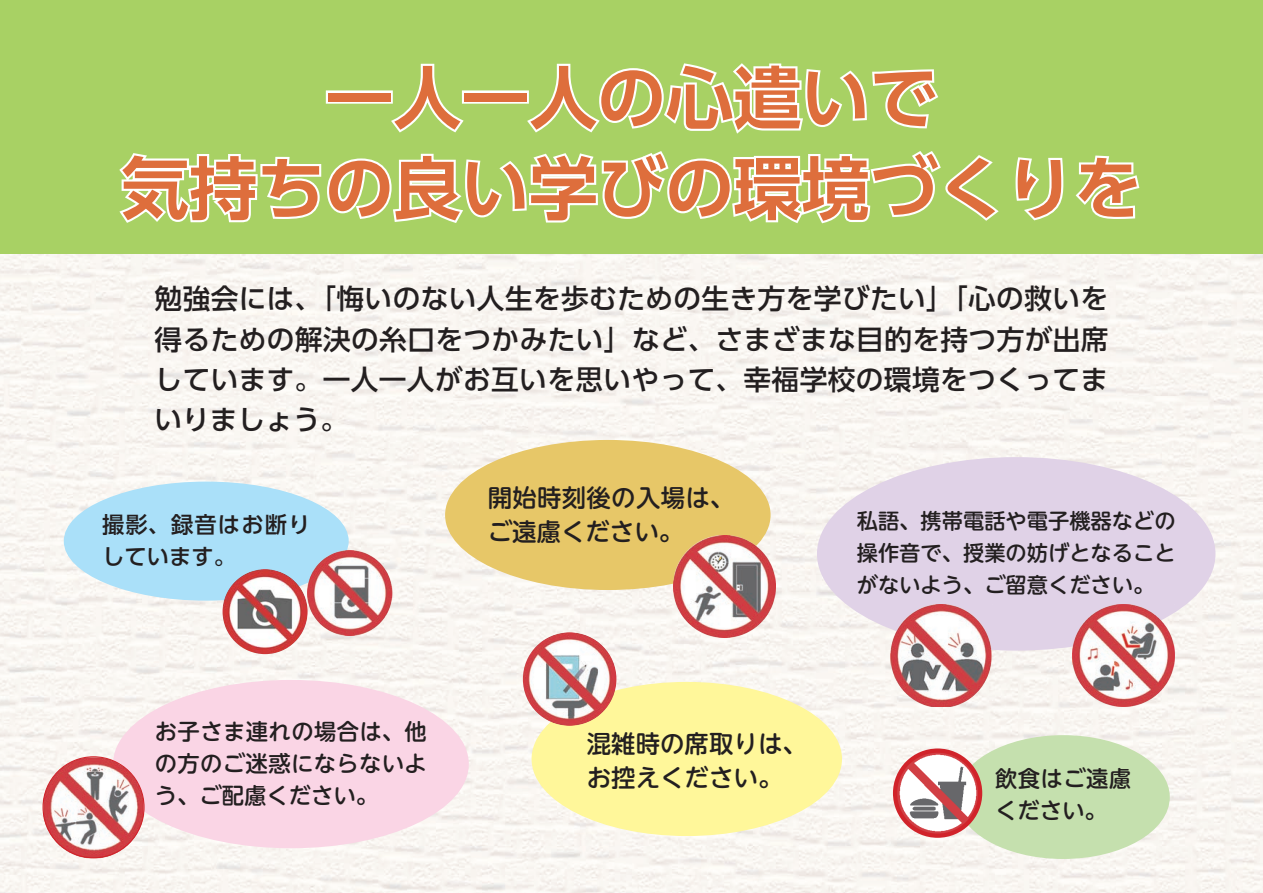
<style>
.page{position:relative;width:1263px;height:893px;background:#fff}
.page>*{position:absolute;margin:0;border:0;box-sizing:border-box;transform-origin:0 0}
.t1{font:700 68.1px "UD Shin Go Pr 6 N De";color:#de6e3c}
.t2{font:500 27.6px/40.3px "UD Shin Go Pr 6 N";letter-spacing:.015em;color:#231f20;text-align:justify}
.t3{font:500 24.45px "UD Shin M Go Pr 6 N";color:#231f20}
.t4{font:500 22.35px/32px "UD Shin M Go Pr 6 N";letter-spacing:.015em;color:#231f20;text-align:justify}
.t5{font:500 22.35px/32px "UD Shin Go Pr 6 N";letter-spacing:.05em;color:#231f20}
.t6{font:500 21.3px/32px "UD Shin M Go Pr 6 N";color:#231f20}
</style>
<div class="page">
<img style="left:0;top:253px;width:1263px;height:640px">
<div style="left:0;top:0;width:1263px;height:253px;background:#a8d164"></div>
<div style="left:817px;top:457px;width:398px;height:194px;background:#e0d2e7;border-radius:50%"></div>
<div style="left:64px;top:482px;width:285px;height:119px;background:#aae0f9;border-radius:50%"></div>
<div style="left:113px;top:680px;width:356px;height:168px;background:#fad5e5;border-radius:50%"></div>
<div style="left:956px;top:735px;width:214px;height:124px;background:#c5e0ae;border-radius:50%"></div>
<div style="left:445px;top:440px;width:325px;height:150px;background:#e7c768;border-radius:50%"></div>
<div style="left:531px;top:682px;width:311px;height:154px;background:#fff79a;border-radius:50%"></div>
<div style="left:326px;top:90px;width:67px;height:14px;border:4px solid #fff"></div>
<svg style="left:388px;top:63px;width:76px;height:70px"></svg>
<div style="left:462px;top:90px;width:67px;height:14px;border:4px solid #fff"></div>
<svg style="left:524px;top:63px;width:414px;height:71px"></svg>
<svg style="left:119px;top:151px;width:880px;height:73px"></svg>
<svg style="left:1015px;top:157px;width:49px;height:64px"></svg>
<svg style="left:1075px;top:155px;width:65px;height:64px"></svg>
<img style="left:895px;top:751px;width:85px;height:85px;border-radius:43px">
<div style="left:893px;top:748px;width:89px;height:90px;border:4px solid #d1232a;border-radius:50%"></div>
<img style="left:223px;top:569px;width:85px;height:85px;border-radius:43px">
<img style="left:523px;top:632px;width:93px;height:94px;border-radius:47px">
<img style="left:308px;top:551px;width:85px;height:85px">
<img style="left:674px;top:536px;width:102px;height:102px">
<img style="left:1072px;top:605px;width:103px;height:102px">
<img style="left:891px;top:605px;width:102px;height:102px">
<img style="left:43px;top:756px;width:102px;height:102px">
<p class="t1" style="left:325px;top:42px;width:614px">一人一人の心遣いで</p>
<p class="t1" style="left:121px;top:133px;width:1022px">気持ちの良い学びの環境づくりを</p>
<p class="t2" style="left:155px;top:278px;width:955px">勉強会には、「悔いのない人生を歩むための生き方を学びたい」「心の救いを得るための解決の糸口をつかみたい」など、さまざまな目的を持つ方が出席しています。一人一人がお互いを思いやって、幸福学校の環境をつくってまいりましょう。</p>
<p class="t5" style="left:102px;top:508px;width:210px">撮影、録音はお断りしています。</p>
<p class="t4" style="left:155px;top:714px;width:274px">お子さま連れの場合は、他の方のご迷惑にならないよう、ご配慮ください。</p>
<p class="t3" style="left:488px;top:477px;width:248px">開始時刻後の入場は、</p>
<p class="t3" style="left:488px;top:511px;width:197px">ご遠慮ください。</p>
<p class="t3" style="left:587px;top:723px;width:222px">混雑時の席取りは、</p>
<p class="t3" style="left:587px;top:757px;width:197px">お控えください。</p>
<p class="t6" style="left:857px;top:504px;width:320px">私語、携帯電話や電子機器などの</p>
<p class="t6" style="left:857px;top:535px;width:320px">操作音で、授業の妨げとなることがないよう、ご留意ください。</p>
<p class="t4" style="left:995px;top:761px;width:138px">飲食はご遠慮</p>
<p class="t4" style="left:995px;top:793px;width:113px">ください。</p>
</div>
